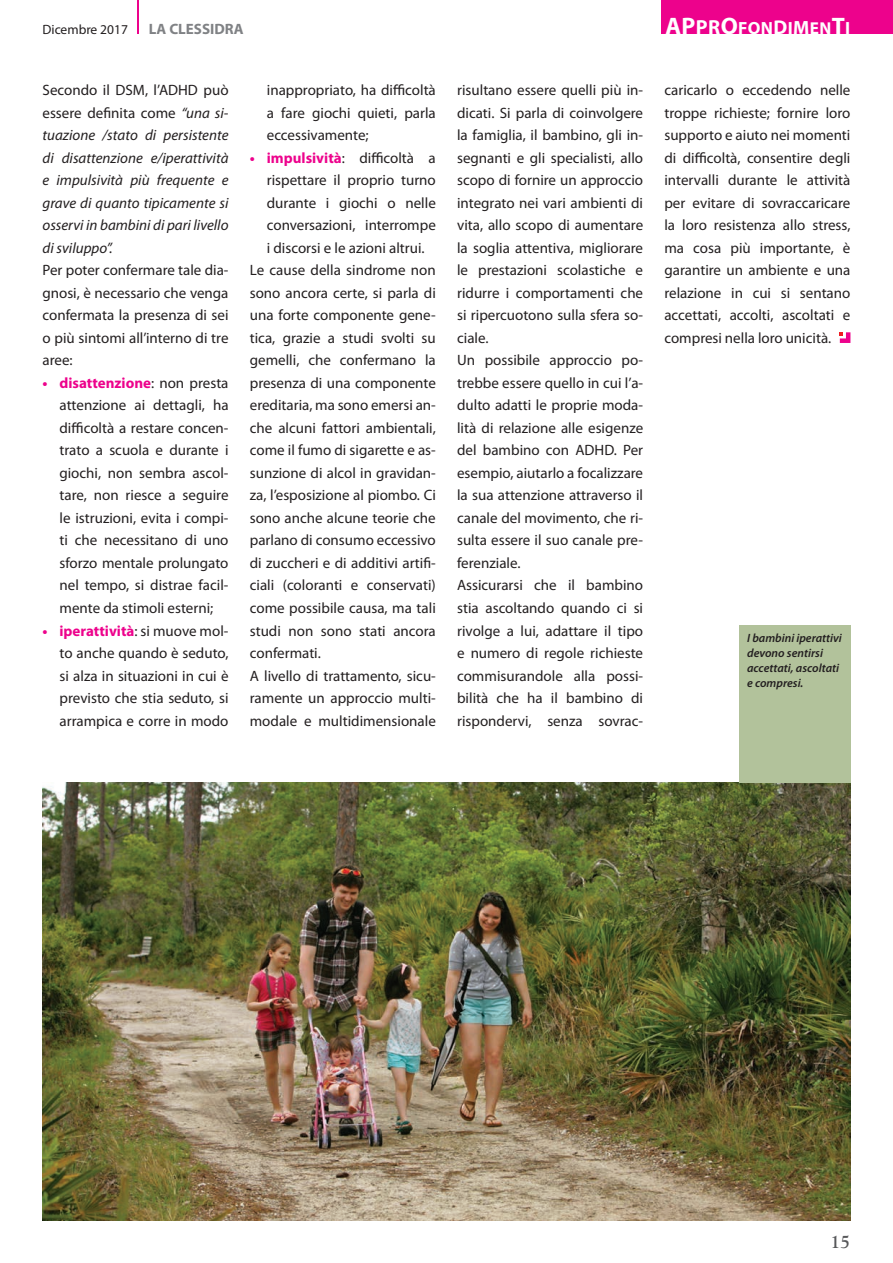
<style>
.page{position:relative;width:893px;height:1263px;background:#fff}
.page>*{position:absolute;margin:0;border:0;box-sizing:border-box;transform-origin:0 0}
.t1{font:700 18px "Goudy";color:#57585a}
.t2{font:700 17.7px "Myriad Pro";color:#fff}
.t3{font:15px/22.5px "Myriad Pro";color:#231f20;text-align:justify}
.t4{font:italic 15px/22.5px "Myriad Pro";color:#231f20;text-align:justify}
.t5{font:700 15px "Myriad Pro";color:#ed028c}
.t6{font:700 15px "Myriad Pro";color:#808285}
.t7{font:13.5px "Myriad Pro";color:#231f20}
.t8{font:italic 600 12px/15px "Myriad Pro";color:#231f20}
.s1{font-size:23.85px}
.s2{font-size:20.4px}
.s3{font-size:19.95px}
.s4{font-size:19.2px}
.s5{font-size:17.25px}
.s6{font-weight:400;color:#231f20}
.s7{font-style:normal}
.s8{font-weight:700;color:#ed028c}
</style>
<div class="page">
<div style="left:661px;top:0;width:232px;height:34px;background:#ed028c"></div>
<hr style="left:137px;top:0;width:2px;height:34px;background:#ed028c">
<img style="left:43px;top:782px;width:807px;height:438px">
<div style="left:739px;top:625px;width:111px;height:157px;background:#b2c29b"></div>
<svg style="left:839px;top:332px;width:12px;height:11px"></svg>
<p class="t7" style="left:43px;top:21px;width:87px">Dicembre 2017</p>
<p class="t6" style="left:149px;top:19px;width:97px">LA CLESSIDRA</p>
<p class="t2" style="left:665px;top:17px;width:186px"><span class="s1">AP</span><span class="s2">PR</span><span class="s1">O</span>FON<span class="s3">D</span>I<span class="s4">M</span><span class="s5">EN</span><span class="s1">T</span>I</p>
<p class="t3" style="left:267px;top:79px;width:171px">inappropriato, ha difficoltà a fare giochi quieti, parla eccessivamente;</p>
<p class="t5" style="left:250px;top:148px;width:188px">• impulsività<span class="s6">: difficoltà a</span></p>
<p class="t3" style="left:267px;top:169px;width:171px">rispettare il proprio turno</p>
<p class="t3" style="left:267px;top:191px;width:171px">durante i giochi o nelle</p>
<p class="t3" style="left:267px;top:214px;width:171px">conversazioni, interrompe</p>
<p class="t3" style="left:267px;top:236px;width:159px">i discorsi e le azioni altrui.</p>
<p class="t3" style="left:250px;top:259px;width:188px">Le cause della sindrome non</p>
<p class="t3" style="left:250px;top:281px;width:188px">sono ancora certe, si parla di</p>
<p class="t3" style="left:250px;top:304px;width:188px">una forte componente gene-</p>
<p class="t3" style="left:250px;top:326px;width:188px">tica, grazie a studi svolti su</p>
<p class="t3" style="left:250px;top:349px;width:188px">gemelli, che confermano la</p>
<p class="t3" style="left:250px;top:371px;width:188px">presenza di una componente</p>
<p class="t3" style="left:250px;top:394px;width:188px">ereditaria, ma sono emersi an-</p>
<p class="t3" style="left:250px;top:416px;width:188px">che alcuni fattori ambientali,</p>
<p class="t3" style="left:250px;top:439px;width:187px">come il fumo di sigarette e as-</p>
<p class="t3" style="left:250px;top:461px;width:188px">sunzione di alcol in gravidan-</p>
<p class="t3" style="left:250px;top:484px;width:188px">za, l’esposizione al piombo. Ci</p>
<p class="t3" style="left:250px;top:506px;width:188px">sono anche alcune teorie che</p>
<p class="t3" style="left:250px;top:529px;width:188px">parlano di consumo eccessivo</p>
<p class="t3" style="left:250px;top:551px;width:188px">di zuccheri e di additivi artifi-</p>
<p class="t3" style="left:250px;top:574px;width:188px">ciali (coloranti e conservati)</p>
<p class="t3" style="left:250px;top:596px;width:188px">come possibile causa, ma tali</p>
<p class="t3" style="left:250px;top:619px;width:188px">studi non sono stati ancora</p>
<p class="t3" style="left:250px;top:641px;width:73px">confermati.</p>
<p class="t3" style="left:250px;top:664px;width:188px">A livello di trattamento, sicu-</p>
<p class="t3" style="left:250px;top:686px;width:188px">ramente un approccio multi-</p>
<p class="t3" style="left:250px;top:709px;width:188px">modale e multidimensionale</p>
<p class="t4" style="left:43px;top:79px;width:188px"><span class="s7">Secondo il DSM, l’ADHD può essere definita come</span> “una si&shy;tuazione /stato di persistente di disattenzione e/iperattività e impulsività più frequente e grave di quanto tipicamente si osservi in bambini di pari livello di sviluppo”.</p>
<p class="t3" style="left:43px;top:259px;width:188px">Per poter confermare tale dia&shy;gnosi, è necessario che venga confermata la presenza di sei o più sintomi all’interno di tre aree:</p>
<p class="t3" style="left:60px;top:371px;width:171px;text-indent:-17px"><span class="s8">• disattenzione</span>: non presta attenzione ai dettagli, ha difficoltà a restare concen&shy;trato a scuola e durante i giochi, non sembra ascol&shy;tare, non riesce a seguire le istruzioni, evita i compi&shy;ti che necessitano di uno sforzo mentale prolungato nel tempo, si distrae facil&shy;mente da stimoli esterni;</p>
<p class="t3" style="left:60px;top:619px;width:171px;text-indent:-17px"><span class="s8">• iperattività</span>: si muove mol&shy;to anche quando è seduto, si alza in situazioni in cui è previsto che stia seduto, si arrampica e corre in modo</p>
<p class="t8" style="left:747px;top:630px;width:96px">I bambini iperattivi devono sentirsi accettati, ascoltati e compresi.</p>
<p class="t3" style="left:457px;top:79px;width:188px;text-align:left">risultano essere quelli più in&shy;dicati. Si parla di coinvolgere la famiglia, il bambino, gli in&shy;segnanti e gli specialisti, allo scopo di fornire un approccio integrato nei vari ambienti di vita, allo scopo di aumentare la soglia attentiva, migliorare le prestazioni scolastiche e ridurre i comportamenti che si ripercuotono sulla sfera so&shy;ciale.<br>Un possibile approccio po&shy;trebbe essere quello in cui l’a&shy;dulto adatti le proprie moda&shy;lità di relazione alle esigenze del bambino con ADHD. Per esempio, aiutarlo a focalizzare la sua attenzione attraverso il canale del movimento, che ri&shy;sulta essere il suo canale pre&shy;ferenziale.<br>Assicurarsi che il bambino stia ascoltando quando ci si rivolge a lui, adattare il tipo e numero di regole richieste commisurandole alla possi&shy;bilità che ha il bambino di rispondervi, senza sovrac-</p>
<p class="t3" style="left:664px;top:79px;width:188px">caricarlo o eccedendo nelle troppe richieste; fornire loro supporto e aiuto nei momenti di difficoltà, consentire degli intervalli durante le attività per evitare di sovraccaricare la loro resistenza allo stress, ma cosa più importante, è garantire un ambiente e una relazione in cui si sentano accettati, accolti, ascoltati e compresi nella loro unicità.</p>
<p class="t1" style="left:830px;top:1231px;width:22px">15</p>
</div>
